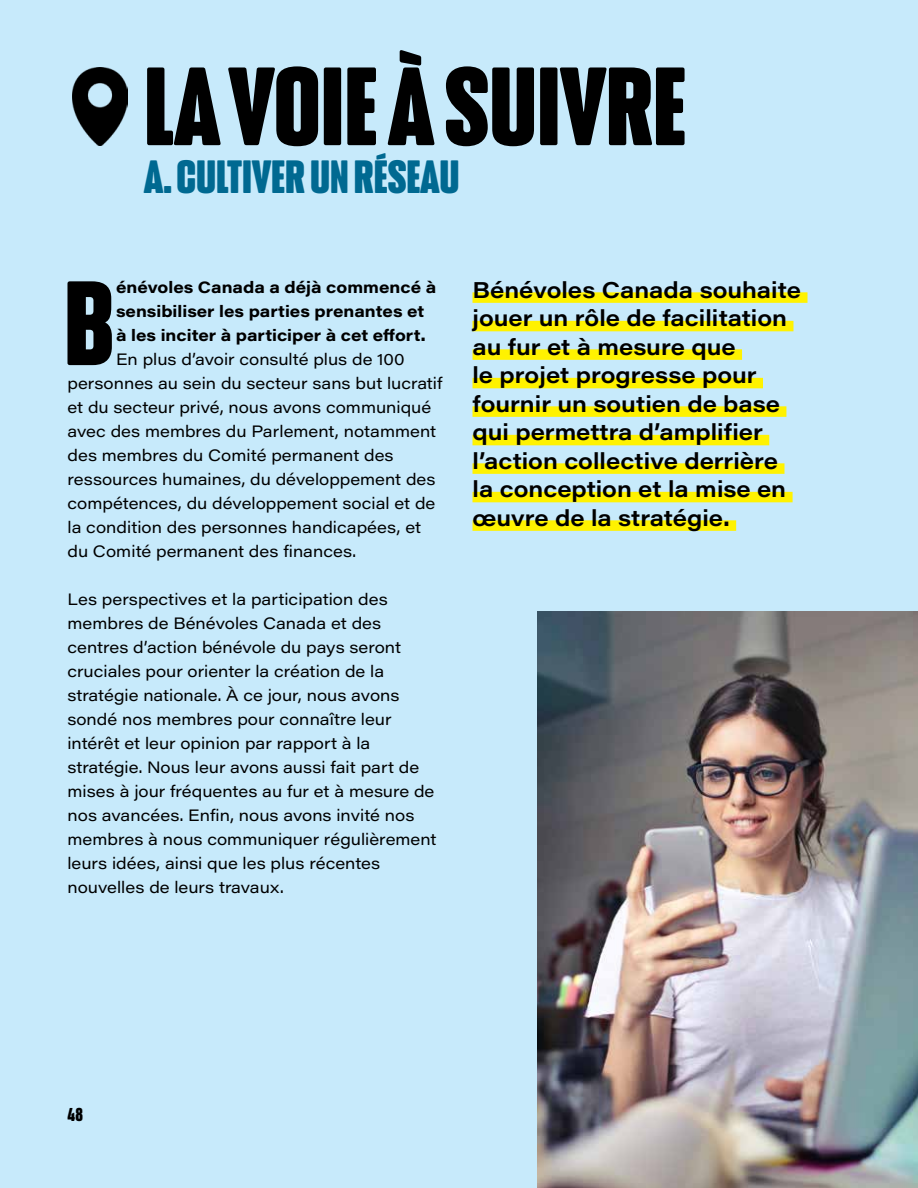
<style>
.page{position:relative;width:918px;height:1188px;background:#c7eafb}
.page>*{position:absolute;margin:0;border:0;box-sizing:border-box;transform-origin:0 0}
.t1{font:900 115.5px "Anguita Sans";color:#000}
.t2{font:900 107.1px "Anguita Sans";color:#000}
.t3{font:900 45px "Anguita Sans";color:#006991}
.t4{font:600 22.5px/28.5px "Acumin Pro Wide";color:#000}
.t5{font:900 18px "Anguita Sans";color:#000}
.t6{font:16.2px/24px "Acumin Pro Wide";color:#000}
.t7{font:700 16.2px/24px "Acumin Pro Wide";color:#000}
</style>
<div class="page">
<div style="left:472px;top:292px;width:335px;height:11px;background:#fff200"></div>
<div style="left:472px;top:321px;width:321px;height:10px;background:#fff200"></div>
<div style="left:472px;top:349px;width:270px;height:11px;background:#fff200"></div>
<div style="left:472px;top:378px;width:291px;height:10px;background:#fff200"></div>
<div style="left:472px;top:406px;width:314px;height:11px;background:#fff200"></div>
<div style="left:472px;top:435px;width:297px;height:10px;background:#fff200"></div>
<div style="left:472px;top:463px;width:313px;height:11px;background:#fff200"></div>
<div style="left:472px;top:492px;width:321px;height:10px;background:#fff200"></div>
<div style="left:472px;top:520px;width:264px;height:11px;background:#fff200"></div>
<img style="left:72px;top:68px;width:55px;height:77px">
<img style="left:538px;top:611px;width:380px;height:577px">
<h2 class="t2" style="left:144px;top:49px;width:544px">LA VOIE À SUIVRE</h2>
<h3 class="t3" style="left:144px;top:153px;width:317px">A. CULTIVER UN RÉSEAU</h3>
<h1 class="t1" style="left:64px;top:261px;width:51px">B</h1>
<p class="t7" style="left:116px;top:274px;width:322px">énévoles Canada a déjà commencé à sensibiliser les parties prenantes et à les inciter à participer à cet effort.</p>
<p class="t6" style="left:68px;top:347px;width:377px;text-indent:49px">En plus d’avoir consulté plus de 100 personnes au sein du secteur sans but lucratif et du secteur privé, nous avons communiqué avec des membres du Parlement, notamment des membres du Comité permanent des ressources humaines, du développement des compétences, du développement social et de la condition des personnes handicapées, et du Comité permanent des finances.</p>
<p class="t6" style="left:68px;top:587px;width:371px">Les perspectives et la participation des membres de Bénévoles Canada et des centres d’action bénévole du pays seront cruciales pour orienter la création de la stratégie nationale. À ce jour, nous avons sondé nos membres pour connaître leur intérêt et leur opinion par rapport à la stratégie. Nous leur avons aussi fait part de mises à jour fréquentes au fur et à mesure de nos avancées. Enfin, nous avons invité nos membres à nous communiquer régulièrement leurs idées, ainsi que les plus récentes nouvelles de leurs travaux.</p>
<h3 class="t4" style="left:472px;top:274px;width:330px">Bénévoles Canada souhaite jouer un rôle de facilitation au fur et à mesure que<br>le projet progresse pour fournir un soutien de base qui permettra d’amplifier l’action collective derrière la conception et la mise en œuvre de la stratégie.</h3>
<p class="t5" style="left:68px;top:1104px;width:17px">48</p>
</div>
